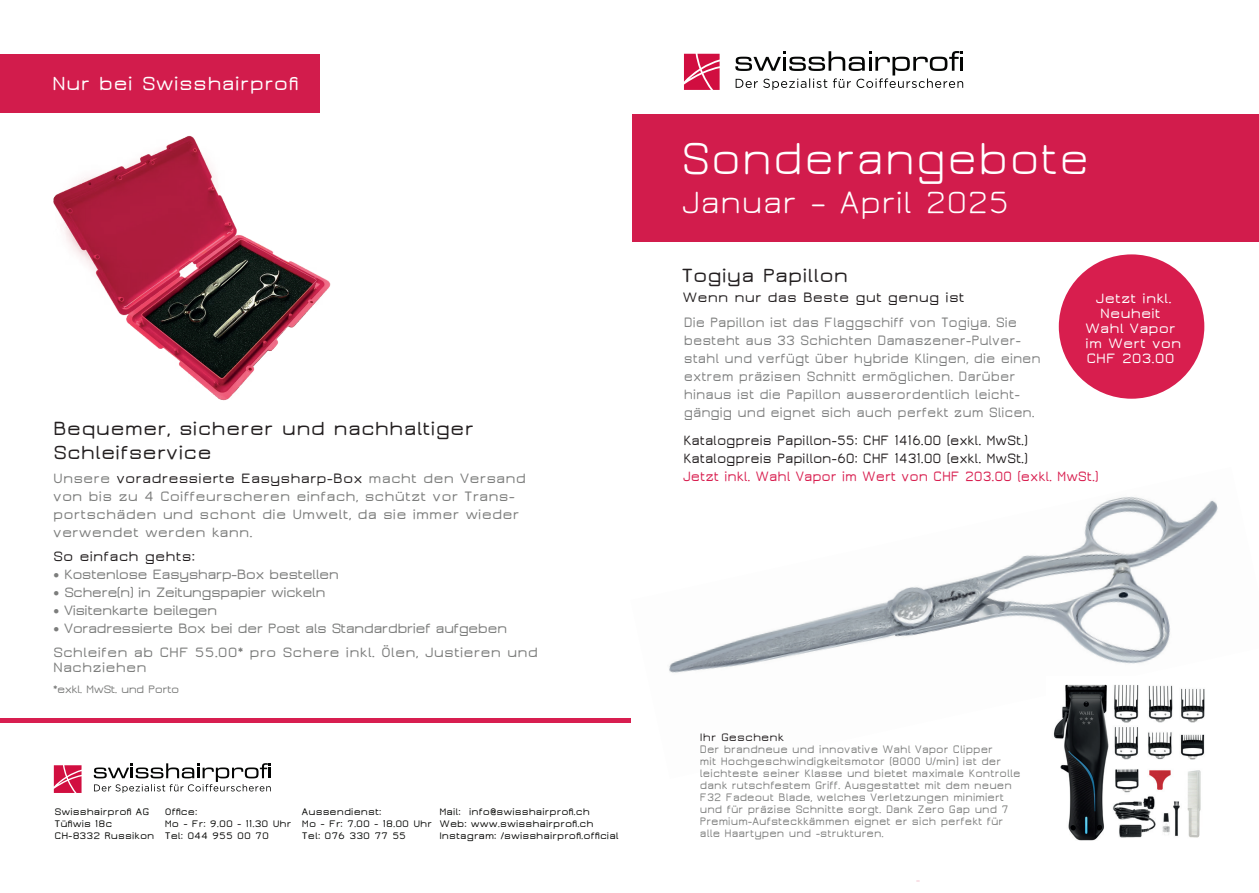
<style>
.page{position:relative;width:1259px;height:893px;background:#fff}
.page>*{position:absolute;margin:0;border:0;box-sizing:border-box;transform-origin:0 0}
.t1{font:49.5px "Jura";color:#fff}
.t2{font:33.9px "Jura";color:#fff}
.t3{font:600 21px/24px "Jura";color:#231f20}
.t4{font:600 21px "Jura";letter-spacing:.01em;color:#fff}
.t5{font:600 15px/18px "Jura";letter-spacing:-.01em;color:#7f8080;scale:.91 1}
.t6{font:600 15px/24px "Jura";letter-spacing:-.05em;color:#7c7d7c}
.t7{font:600 15px/18px "Jura";color:#7c7d7c}
.t8{font:600 15px/18px "Jura";letter-spacing:-.01em;color:#231f20;scale:.91 1}
.t9{font:600 15px "Jura";letter-spacing:-.01em;color:#d81e4f;scale:.91 1}
.t10{font:600 15px/15px "Jura";color:#fff;text-align:center}
.t11{font:600 15px "Jura";letter-spacing:-.01em;color:#231f20}
.t12{font:600 12px/12px "Jura";color:#7c7d7c;scale:.91 1}
.t13{font:600 12px "Jura";letter-spacing:-.05em;color:#7c7d7c}
.t14{font:600 12px "Jura";color:#231f20}
.t15{font:600 10.5px/12px "Jura";color:#040503}
.s1{color:#231f20}
.s2{color:#7c7d7c}
</style>
<div class="page">
<img style="left:630px;top:496px;width:588px;height:227px">
<svg style="left:684px;top:54px;width:35px;height:36px"></svg>
<svg style="left:735px;top:51px;width:228px;height:39px"></svg>
<div style="left:632px;top:114px;width:627px;height:128px;background:#d21c4c"></div>
<div style="left:0;top:54px;width:320px;height:59px;background:#d21c4c"></div>
<svg style="left:54px;top:765px;width:28px;height:28px"></svg>
<svg style="left:94px;top:763px;width:177px;height:30px"></svg>
<hr style="left:0;top:719px;width:630px;height:4px;background:#d81e50">
<div style="left:1058px;top:254px;width:146px;height:145px;background:#d81e4e;border-radius:50%"></div>
<img style="left:1046px;top:676px;width:169px;height:165px">
<img style="left:53px;top:135px;width:277px;height:266px">
<h3 class="t4" style="left:52px;top:73px;width:248px">Nur bei Swisshairprofi</h3>
<h3 class="t3" style="left:53px;top:416px;width:422px">Bequemer, sicherer und nachhaltiger<br>Schleifservice</h3>
<p class="t7" style="left:53px;top:469px;width:474px">Unsere <span class="s1">voradressierte Easysharp-Box</span> macht den Versand von bis zu 4 Coiffeurscheren einfach, schützt vor Trans&shy;portschäden und schont die Umwelt, da sie immer wieder verwendet werden kann.</p>
<p class="t11" style="left:53px;top:548px;width:143px">So einfach gehts:</p>
<p class="t6" style="left:53px;top:562px;width:287px">• Kostenlose Easysharp-Box bestellen</p>
<p class="t6" style="left:53px;top:580px;width:274px">• Schere(n) in Zeitungspapier wickeln</p>
<p class="t6" style="left:53px;top:598px;width:166px">• Visitenkarte beilegen</p>
<p class="t6" style="left:53px;top:616px;width:486px">• Voradressierte Box bei der Post als Standardbrief aufgeben<br>Schleifen ab CHF 55.00* pro Schere inkl. Ölen, Justieren und</p>
<p class="t7" style="left:53px;top:658px;width:95px">Nachziehen</p>
<p class="t13" style="left:53px;top:683px;width:128px">*exkl. MwSt. und Porto</p>
<p class="t15" style="left:54px;top:806px;width:101px">Swisshairprofi AG<br>Tüfiwis 18c<br>CH-8332 Russikon</p>
<p class="t15" style="left:165px;top:806px;width:128px">Office:<br>Mo - Fr: 9.00 - 11.30 Uhr<br>Tel: 044 955 00 70</p>
<p class="t15" style="left:302px;top:806px;width:132px">Aussendienst:<br>Mo - Fr: 7.00 - 18.00 Uhr<br>Tel: 076 330 77 55</p>
<p class="t15" style="left:439px;top:806px;width:181px">Mail: info@swisshairprofi.ch<br>Web: www.swisshairprofi.ch<br>Instagram: /swisshairprofi.official</p>
<h1 class="t1" style="left:680px;top:133px;width:411px">Sonderangebote</h1>
<h2 class="t2" style="left:680px;top:186px;width:330px">Januar – April 2025</h2>
<h3 class="t3" style="left:681px;top:263px;width:168px">Togiya Papillon</h3>
<p class="t5" style="left:682px;top:285px;width:369px;line-height:24.6px"><span class="s1">Wenn nur das Beste gut genug ist<br></span>Die <span class="s2">Papillon</span> ist das Flaggschiff von Togiya. Sie</p>
<p class="t5" style="left:684px;top:331px;width:394px">besteht aus 33 Schichten Damaszener-Pulver&shy;stahl und verfügt über hybride Klingen, die einen extrem präzisen Schnitt ermöglichen. Darüber hinaus ist die Papillon ausserordentlich leicht&shy;gängig und eignet sich auch perfekt zum Slicen.</p>
<p class="t8" style="left:683px;top:431px;width:380px">Katalogpreis Papillon-55: CHF 1416.00 (exkl. MwSt.)<br>Katalogpreis Papillon-60: CHF 1431.00 (exkl. MwSt.)</p>
<p class="t9" style="left:682px;top:469px;width:459px">Jetzt inkl. Wahl Vapor im Wert von CHF 203.00 (exkl. MwSt.)</p>
<p class="t10" style="left:1085px;top:290px;width:98px">Jetzt inkl.<br>Neuheit<br>Wahl Vapor im Wert von<br>CHF 203.00</p>
<p class="t14" style="left:700px;top:731px;width:86px">Ihr Geschenk</p>
<p class="t12" style="left:700px;top:743px;width:354px">Der brandneue und innovative Wahl Vapor Clipper<br>mit Hochgeschwindigkeitsmotor (8000 U/min) ist der leichteste seiner Klasse und bietet maximale Kontrolle dank rutschfestem Griff. Ausgestattet mit dem neuen F32 Fadeout Blade, welches Verletzungen minimiert und für präzise Schnitte sorgt. Dank Zero Gap und 7<br>Premium-Aufsteckkämmen eignet er sich perfekt für alle Haartypen und -strukturen.</p>
</div>
